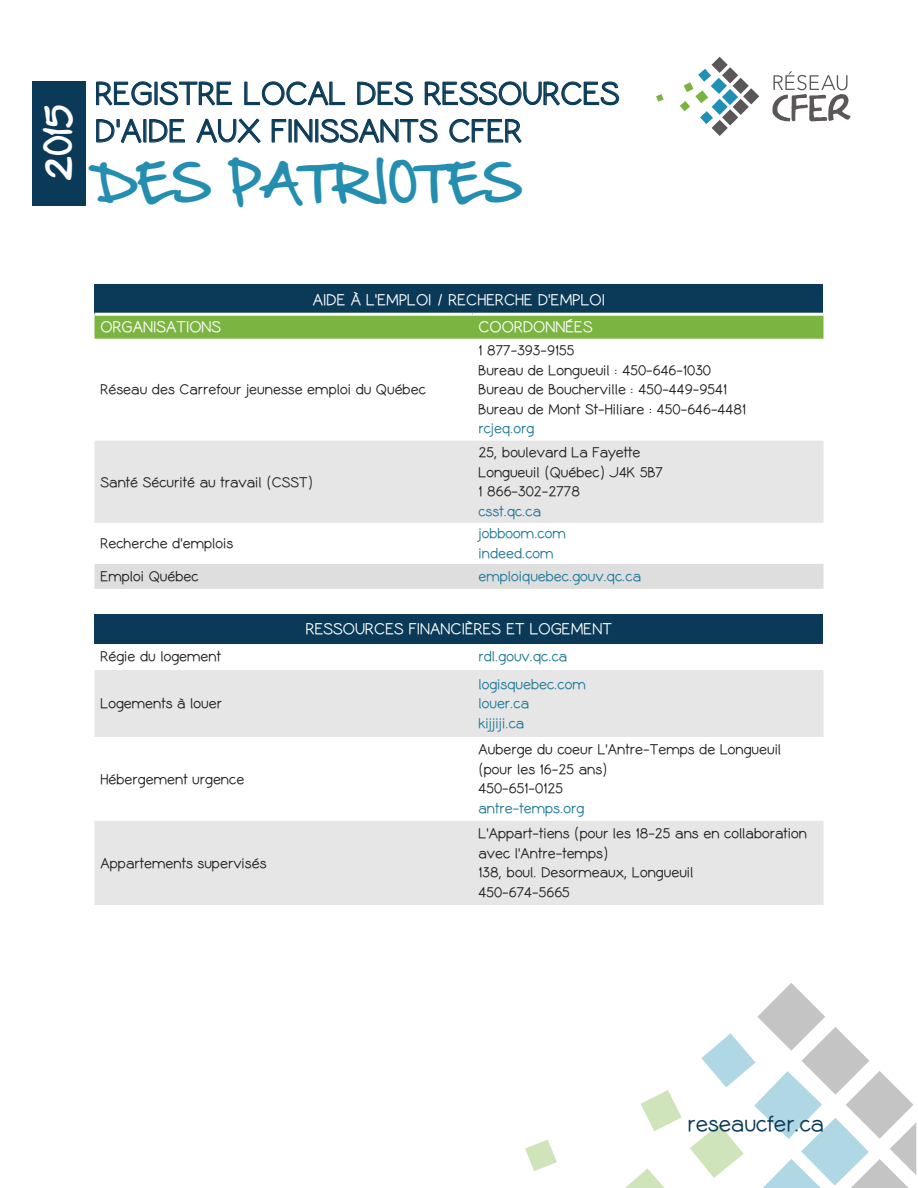
<style>
.page{position:relative;width:918px;height:1188px;background:#fff}
.page>*{position:absolute;margin:0;border:0;box-sizing:border-box;transform-origin:0 0}
.t1{font:45px "Hand Of Sean";letter-spacing:.05em;color:#248eb0}
.t2{font:700 30px/37.5px "Coamei";color:#0a3a57}
.t3{font:30px "Hand Of Sean";color:#fff}
.t4{font:700 21px "Coamei";color:#0a3a57}
.t5{font:700 15px "Coamei";color:#fff}
.Texte_tableau_2_lign{font:700 13.5px/19.5px "Coamei";color:#231f20}
.Texte_tableau_2_lign-2{font:700 13.5px/19.5px "Coamei";color:#1e7996}
.s1{color:#1e7996}
</style>
<div class="page">
<svg style="left:640px;top:1090px;width:42px;height:41px"></svg>
<svg style="left:690px;top:983px;width:226px;height:205px"></svg>
<svg style="left:525px;top:1139px;width:32px;height:32px"></svg>
<svg style="left:625px;top:1168px;width:40px;height:20px"></svg>
<svg style="left:96px;top:81px;width:56px;height:25px"></svg>
<svg style="left:159px;top:81px;width:73px;height:25px"></svg>
<svg style="left:244px;top:81px;width:101px;height:25px"></svg>
<svg style="left:357px;top:81px;width:56px;height:25px"></svg>
<svg style="left:424px;top:81px;width:195px;height:25px"></svg>
<svg style="left:96px;top:118px;width:46px;height:25px"></svg>
<svg style="left:149px;top:119px;width:36px;height:24px"></svg>
<svg style="left:196px;top:118px;width:65px;height:25px"></svg>
<svg style="left:271px;top:119px;width:16px;height:24px"></svg>
<svg style="left:294px;top:119px;width:19px;height:24px"></svg>
<svg style="left:320px;top:118px;width:118px;height:25px"></svg>
<svg style="left:449px;top:119px;width:73px;height:24px"></svg>
<svg style="left:656px;top:94px;width:8px;height:8px"></svg>
<svg style="left:680px;top:57px;width:79px;height:79px"></svg>
<svg style="left:772px;top:71px;width:79px;height:50px"></svg>
<div style="left:32px;top:81px;width:54px;height:124px;background:#0a3a57"></div>
<div style="left:94px;top:285px;width:730px;height:29px;background:#0a3a57"></div>
<div style="left:94px;top:316px;width:730px;height:23px;background:#7cb442"></div>
<svg style="left:94px;top:441px;width:730px;height:464px;fill:#e7e6e6"></svg>
<svg style="left:94px;top:523px;width:730px;height:66px"></svg>
<div style="left:94px;top:614px;width:730px;height:30px;background:#0a3a57"></div>
<hr style="left:94px;top:313px;width:378px;height:3px;background:#fff">
<hr style="left:472px;top:313px;width:352px;height:3px;background:#fff">
<p class="t3" style="left:33px;top:180px;width:79px;rotate:-90deg">2015</p>
<p class="t2" style="left:95px;top:76px;width:526px">REGISTRE LOCAL DES RESSOURCES<br>D’AIDE AUX FINISSANTS CFER</p>
<p class="t1" style="left:95px;top:143px;width:428px">DES PATRIOTES</p>
<p class="t5" style="left:313px;top:291px;width:294px">AIDE À L’EMPLOI / RECHERCHE D’EMPLOI</p>
<p class="t5" style="left:100px;top:319px;width:122px">ORGANISATIONS</p>
<p class="t5" style="left:478px;top:319px;width:116px">COORDONNÉES</p>
<p class="Texte_tableau_2_lign" style="left:100px;top:381px;width:327px">Réseau des Carrefour jeunesse emploi du Québec</p>
<p class="Texte_tableau_2_lign" style="left:100px;top:473px;width:214px">Santé Sécurité au travail (CSST)</p>
<p class="Texte_tableau_2_lign" style="left:478px;top:342px;width:269px">1 877-393-9155<br>Bureau de Longueuil : 450-646-1030<br>Bureau de Boucherville : 450-449-9541<br>Bureau de Mont St-Hiliare : 450-646-4481 <span class="s1">rcjeq.org</span></p>
<p class="Texte_tableau_2_lign" style="left:478px;top:444px;width:186px">25, boulevard La Fayette<br>Longueuil (Québec) J4K 5B7<br>1 866-302-2778<br><span class="s1">csst.qc.ca</span></p>
<p class="Texte_tableau_2_lign" style="left:100px;top:534px;width:134px">Recherche d’emplois</p>
<p class="Texte_tableau_2_lign-2" style="left:478px;top:525px;width:89px">jobboom.com indeed.com</p>
<p class="Texte_tableau_2_lign" style="left:100px;top:567px;width:100px">Emploi Québec</p>
<p class="Texte_tableau_2_lign-2" style="left:478px;top:567px;width:164px">emploiquebec.gouv.qc.ca</p>
<p class="t5" style="left:306px;top:621px;width:308px">RESSOURCES FINANCIÈRES ET LOGEMENT</p>
<p class="Texte_tableau_2_lign" style="left:100px;top:648px;width:122px">Régie du logement</p>
<p class="Texte_tableau_2_lign-2" style="left:478px;top:648px;width:90px">rdl.gouv.qc.ca</p>
<p class="Texte_tableau_2_lign" style="left:100px;top:694px;width:123px">Logements à louer</p>
<p class="Texte_tableau_2_lign-2" style="left:478px;top:675px;width:109px">logisquebec.com louer.ca<br>kijjiji.ca</p>
<p class="Texte_tableau_2_lign" style="left:100px;top:770px;width:145px">Hébergement urgence</p>
<p class="Texte_tableau_2_lign" style="left:100px;top:854px;width:168px">Appartements supervisés</p>
<p class="Texte_tableau_2_lign" style="left:478px;top:741px;width:304px">Auberge du coeur L’Antre-Temps de Longueuil (pour les 16-25 ans)<br>450-651-0125<br><span class="s1">antre-temps.org</span></p>
<p class="Texte_tableau_2_lign" style="left:478px;top:825px;width:330px">L’Appart-tiens (pour les 18-25 ans en collaboration avec l’Antre-temps)<br>138, boul. Desormeaux, Longueuil<br>450-674-5665</p>
<p class="t4" style="left:687px;top:1113px;width:138px">reseaucfer.ca</p>
</div>
